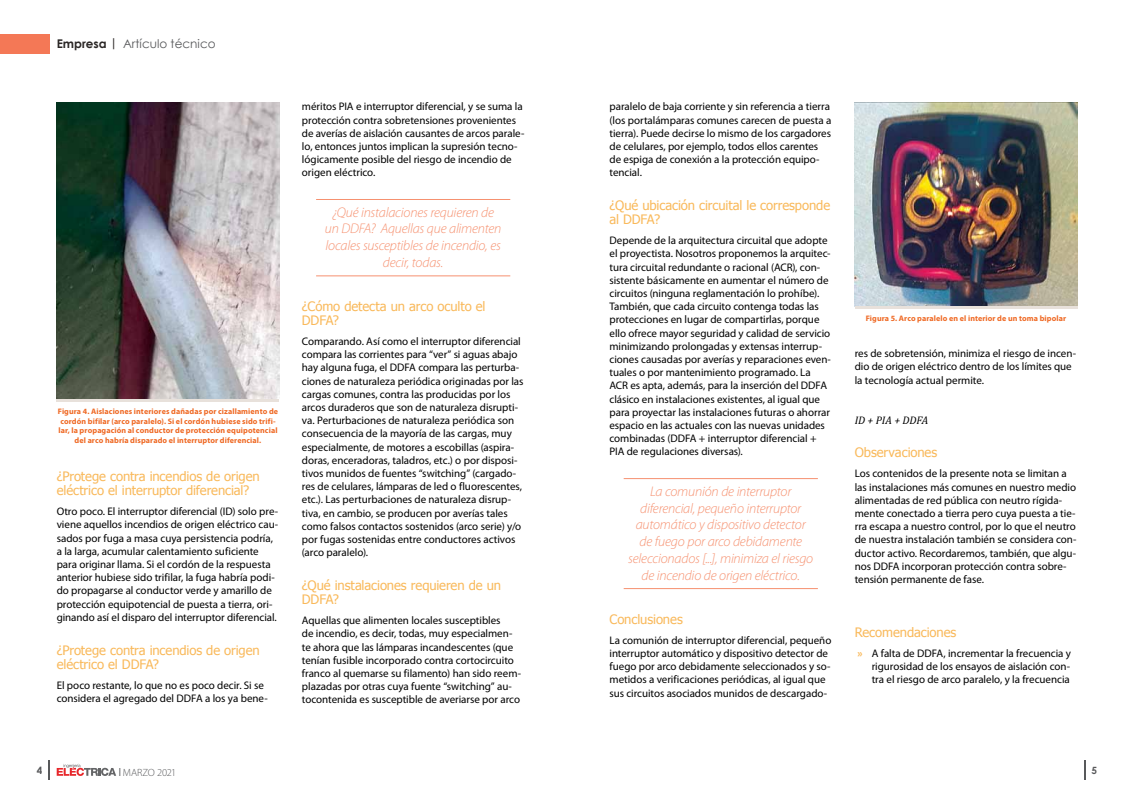
<style>
.page{position:relative;width:1134px;height:794px;background:#fff}
.page>*{position:absolute;margin:0;border:0;box-sizing:border-box;transform-origin:0 0}
.t1{font:italic 300 14px/16.8px "Myriad Pro";letter-spacing:-.015em;color:#f69170;text-align:center}
.t2{font:13px/14px "Tahoma";letter-spacing:-.005em;color:#f9b95b}
.t3{font:12px "Century Gothic";color:#58595b}
.t4{font:700 12px "Century Gothic";color:#2b2726}
.t5{font:11px/13.2px "Myriad Pro";letter-spacing:-.005em;color:#000}
.t6{font:italic 11px "Cambria";letter-spacing:-.015em;color:#000}
.t7{font:300 10.5px "Myriad Pro";letter-spacing:-.02em;color:#58595b}
.t8{font:700 10px "Century Gothic";color:#58595b}
.t9{font:700 8px/9.6px "Myriad Pro";letter-spacing:.015em;color:#ef6924;text-align:center}
.s1{font-weight:700;color:#f9b95b}
</style>
<div class="page">
<hr style="left:48px;top:760px;width:2px;height:20px;background:#58595b">
<hr style="left:1084px;top:760px;width:2px;height:20px;background:#58595b">
<svg style="left:57px;top:764px;width:59px;height:12px"></svg>
<div style="left:0;top:34px;width:50px;height:20px;background:#f47856"></div>
<hr style="left:316px;top:199px;width:194px;height:1px;background:#f69170">
<hr style="left:316px;top:275px;width:194px;height:1px;background:#f69170">
<hr style="left:624px;top:478px;width:194px;height:1px;background:#f69170">
<hr style="left:624px;top:588px;width:194px;height:1px;background:#f69170">
<img style="left:57px;top:102px;width:222px;height:297px">
<hr style="left:57px;top:399px;width:222px;height:3px;background:#e8e1db">
<img style="left:855px;top:102px;width:222px;height:204px">
<hr style="left:855px;top:306px;width:222px;height:3px;background:#e8e1db">
<p class="t4" style="left:57px;top:35px;width:62px">Empresa |</p>
<p class="t3" style="left:123px;top:36px;width:94px">Artículo técnico</p>
<p class="t9" style="left:58px;top:407px;width:222px">Figura 4. Aislaciones interiores dañadas por cizallamiento de cordón bifilar (arco paralelo). Si el cordón hubiese sido trifi&shy;lar, la propagación al conductor de protección equipotencial del arco habría disparado el interruptor diferencial.</p>
<p class="t2" style="left:57px;top:469px;width:205px">¿Protege contra incendios de origen eléctrico el interruptor diferencial?</p>
<p class="t5" style="left:57px;top:505px;width:223px">Otro poco. El interruptor diferencial (ID) solo pre&shy;viene aquellos incendios de origen eléctrico cau&shy;sados por fuga a masa cuya persistencia podría, a la larga, acumular calentamiento suficiente para originar llama. Si el cordón de la respuesta anterior hubiese sido trifilar, la fuga habría podi&shy;do propagarse al conductor verde y amarillo de protección equipotencial de puesta a tierra, ori&shy;ginando así el disparo del interruptor diferencial.</p>
<p class="t2" style="left:57px;top:642px;width:205px">¿Protege contra incendios de origen eléctrico el DDFA?</p>
<p class="t5" style="left:57px;top:678px;width:213px">El poco restante, lo que no es poco decir. Si se considera el agregado del DDFA a los ya bene-</p>
<p class="t5" style="left:302px;top:100px;width:224px">méritos PIA e interruptor diferencial, y se suma la protección contra sobretensiones provenientes de averías de aislación causantes de arcos parale&shy;lo, entonces juntos implican la supresión tecno&shy;lógicamente posible del riesgo de incendio de origen eléctrico.</p>
<p class="t1" style="left:325px;top:204px;width:178px">¿Qué instalaciones requieren de un DDFA? Aquellas que alimenten locales susceptibles de incendio, es decir, todas.</p>
<p class="t2" style="left:302px;top:299px;width:185px">¿Cómo detecta un arco oculto el<br>DDFA?</p>
<p class="t5" style="left:302px;top:335px;width:223px">Comparando. Así como el interruptor diferencial compara las corrientes para “ver” si aguas abajo hay alguna fuga, el DDFA compara las perturba&shy;ciones de naturaleza periódica originadas por las cargas comunes, contra las producidas por los arcos duraderos que son de naturaleza disrupti&shy;va. Perturbaciones de naturaleza periódica son consecuencia de la mayoría de las cargas, muy especialmente, de motores a escobillas (aspira&shy;doras, enceradoras, taladros, etc.) o por disposi&shy;tivos munidos de fuentes “switching” (cargado&shy;res de celulares, lámparas de led o fluorescentes, etc.). Las perturbaciones de naturaleza disrup&shy;tiva, en cambio, se producen por averías tales como falsos contactos sostenidos (arco serie) y/o por fugas sostenidas entre conductores activos (arco paralelo).</p>
<p class="t2" style="left:302px;top:578px;width:201px">¿Qué instalaciones requieren de un<br>DDFA?</p>
<p class="t5" style="left:302px;top:614px;width:221px">Aquellas que alimenten locales susceptibles<br>de incendio, es decir, todas, muy especialmen&shy;te ahora que las lámparas incandescentes (que tenían fusible incorporado contra cortocircuito franco al quemarse su filamento) han sido reem&shy;plazadas por otras cuya fuente “switching” au&shy;tocontenida es susceptible de averiarse por arco</p>
<p class="t5" style="left:609px;top:100px;width:223px">paralelo de baja corriente y sin referencia a tierra (los portalámparas comunes carecen de puesta a tierra). Puede decirse lo mismo de los cargadores de celulares, por ejemplo, todos ellos carentes de espiga de conexión a la protección equipo&shy;tencial.</p>
<p class="t2" style="left:609px;top:198px;width:222px">¿Qué ubicación circuital le corresponde al DDFA?</p>
<p class="t5" style="left:609px;top:234px;width:223px">Depende de la arquitectura circuital que adopte el proyectista. Nosotros proponemos la arquitec&shy;tura circuital redundante o racional (ACR), con&shy;sistente básicamente en aumentar el número de circuitos (ninguna reglamentación lo prohíbe).<br>También, que cada circuito contenga todas las protecciones en lugar de compartirlas, porque ello ofrece mayor seguridad y calidad de servicio minimizando prolongadas y extensas interrup&shy;ciones causadas por averías y reparaciones even&shy;tuales o por mantenimiento programado. La ACR es apta, además, para la inserción del DDFA clásico en instalaciones existentes, al igual que para proyectar las instalaciones futuras o ahorrar espacio en las actuales con las nuevas unidades combinadas (DDFA + interruptor diferencial + PIA de regulaciones diversas).</p>
<p class="t1" style="left:628px;top:483px;width:186px">La comunión de interruptor diferencial, pequeño interruptor automático y dispositivo detector de fuego por arco debidamente seleccionados [...], minimiza el riesgo de incendio de origen eléctrico.</p>
<p class="t2" style="left:609px;top:611px;width:75px">Conclusiones</p>
<p class="t5" style="left:609px;top:633px;width:223px">La comunión de interruptor diferencial, pequeño interruptor automático y dispositivo detector de fuego por arco debidamente seleccionados y so&shy;metidos a verificaciones periódicas, al igual que sus circuitos asociados munidos de descargado-</p>
<p class="t9" style="left:866px;top:313px;width:202px">Figura 5. Arco paralelo en el interior de un toma bipolar</p>
<p class="t5" style="left:855px;top:347px;width:223px">res de sobretensión, minimiza el riesgo de incen&shy;dio de origen eléctrico dentro de los límites que la tecnología actual permite.</p>
<p class="t6" style="left:855px;top:412px;width:75px">ID + PIA + DDFA</p>
<p class="t2" style="left:855px;top:445px;width:84px">Observaciones</p>
<p class="t5" style="left:855px;top:467px;width:223px">Los contenidos de la presente nota se limitan a las instalaciones más comunes en nuestro medio alimentadas de red pública con neutro rígida&shy;mente conectado a tierra pero cuya puesta a tie&shy;rra escapa a nuestro control, por lo que el neutro de nuestra instalación también se considera con&shy;ductor activo. Recordaremos, también, que algu&shy;nos DDFA incorporan protección contra sobre&shy;tensión permanente de fase.</p>
<p class="t2" style="left:855px;top:624px;width:103px">Recomendaciones</p>
<p class="t5" style="left:872px;top:646px;width:201px;text-align:justify;text-indent:-14px"><span class="s1">»</span> A falta de DDFA, incrementar la frecuencia y rigurosidad de los ensayos de aislación con&shy;tra el riesgo de arco paralelo, y la frecuencia</p>
<p class="t8" style="left:37px;top:762px;width:7px">4</p>
<p class="t7" style="left:119px;top:766px;width:59px"><sup>|</sup> MARZO 2021</p>
<p class="t8" style="left:1091px;top:762px;width:7px">5</p>
</div>
